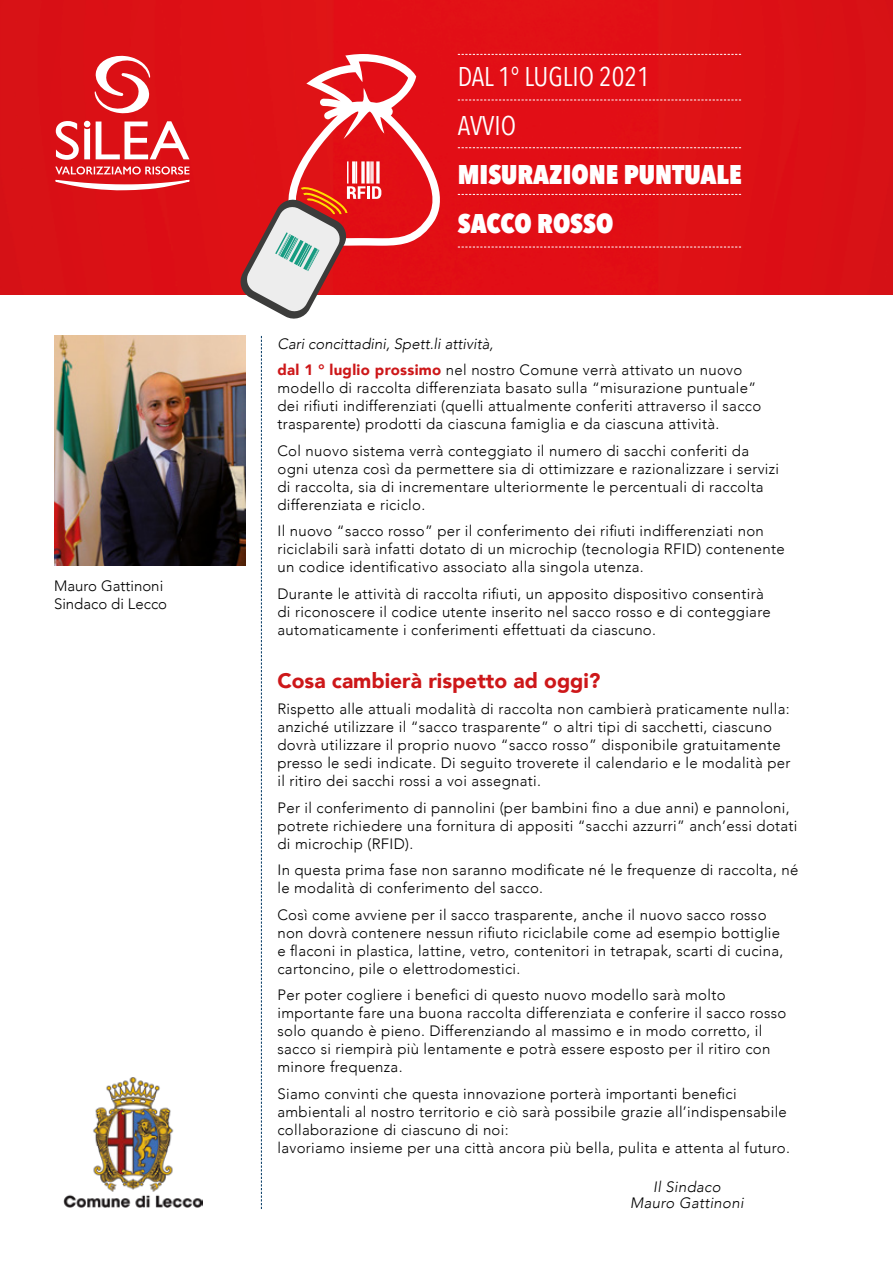
<style>
.page{position:relative;width:893px;height:1263px;background:#fff}
.page>*{position:absolute;margin:0;border:0;box-sizing:border-box;transform-origin:0 0}
.t1{font:800 27px/48.9px "Avenir Next Condensed";color:#fff}
.t2{font:27px/48.9px "Avenir Next Condensed";color:#fff}
.t3{font:900 21px "Avenir";color:#cd1719}
.t4{font:300 15px/18px "Avenir";letter-spacing:.02em;color:#000}
.t5{font:300 15px/18px "Avenir";color:#000}
.t6{font:italic 300 15px/16.5px "Avenir";letter-spacing:.02em;color:#000;text-align:center}
.s1{font-style:italic}
.s2{font-weight:900;color:#cd1719}
</style>
<div class="page">
<div style="left:0;top:0;width:893px;height:294px;background:#de1015"></div>
<img style="left:54px;top:336px;width:191px;height:230px">
<svg style="left:261px;top:336px;width:1px;height:873px"></svg>
<svg style="left:458px;top:100px;width:283px;height:1px"></svg>
<svg style="left:458px;top:54px;width:283px;height:1px"></svg>
<svg style="left:458px;top:147px;width:283px;height:1px"></svg>
<svg style="left:458px;top:194px;width:283px;height:1px"></svg>
<svg style="left:458px;top:247px;width:283px;height:1px"></svg>
<svg style="left:238px;top:54px;width:206px;height:265px"></svg>
<img style="left:64px;top:1077px;width:138px;height:130px">
<svg style="left:95px;top:55px;width:55px;height:60px"></svg>
<svg style="left:96px;top:121px;width:94px;height:38px"></svg>
<svg style="left:56px;top:121px;width:34px;height:39px"></svg>
<svg style="left:55px;top:166px;width:135px;height:25px"></svg>
<p class="t5" style="left:54px;top:577px;width:115px">Mauro Gattinoni<br>Sindaco di Lecco</p>
<h1 class="t2" style="left:458px;top:51px;width:194px">DAL 1° LUGLIO 2021<br>AVVIO</h1>
<h1 class="t1" style="left:458px;top:150px;width:285px">MISURAZIONE PUNTUALE<br>SACCO ROSSO</h1>
<p class="t4" style="left:277px;top:330px;width:466px;line-height:26.5px"><span class="s1">Cari concittadini, Spett.li attività,<br></span><span class="s2">dal 1 ° luglio prossimo</span> nel nostro Comune verrà attivato un nuovo</p>
<p class="t4" style="left:277px;top:379px;width:485px">modello di raccolta differenziata basato sulla “misurazione puntuale” dei rifiuti indifferenziati (quelli attualmente conferiti attraverso il sacco trasparente) prodotti da ciascuna famiglia e da ciascuna attività.</p>
<p class="t4" style="left:277px;top:442px;width:503px">Col nuovo sistema verrà conteggiato il numero di sacchi conferiti da ogni utenza così da permettere sia di ottimizzare e razionalizzare i servizi di raccolta, sia di incrementare ulteriormente le percentuali di raccolta differenziata e riciclo.</p>
<p class="t4" style="left:277px;top:522px;width:509px">Il nuovo “sacco rosso” per il conferimento dei rifiuti indifferenziati non riciclabili sarà infatti dotato di un microchip (tecnologia RFID) contenente un codice identificativo associato alla singola utenza.</p>
<p class="t4" style="left:277px;top:585px;width:495px">Durante le attività di raccolta rifiuti, un apposito dispositivo consentirà di riconoscere il codice utente inserito nel sacco rosso e di conteggiare automaticamente i conferimenti effettuati da ciascuno.</p>
<h2 class="t3" style="left:277px;top:662px;width:325px">Cosa cambierà rispetto ad oggi?</h2>
<p class="t4" style="left:277px;top:700px;width:515px">Rispetto alle attuali modalità di raccolta non cambierà praticamente nulla: anziché utilizzare il “sacco trasparente” o altri tipi di sacchetti, ciascuno dovrà utilizzare il proprio nuovo “sacco rosso” disponibile gratuitamente presso le sedi indicate. Di seguito troverete il calendario e le modalità per il ritiro dei sacchi rossi a voi assegnati.</p>
<p class="t4" style="left:277px;top:799px;width:522px">Per il conferimento di pannolini (per bambini fino a due anni) e pannoloni, potrete richiedere una fornitura di appositi “sacchi azzurri” anch’essi dotati di microchip (RFID).</p>
<p class="t4" style="left:277px;top:861px;width:522px">In questa prima fase non saranno modificate né le frequenze di raccolta, né le modalità di conferimento del sacco.</p>
<p class="t4" style="left:277px;top:906px;width:507px">Così come avviene per il sacco trasparente, anche il nuovo sacco rosso non dovrà contenere nessun rifiuto riciclabile come ad esempio bottiglie e flaconi in plastica, lattine, vetro, contenitori in tetrapak, scarti di cucina, cartoncino, pile o elettrodomestici.</p>
<p class="t4" style="left:277px;top:986px;width:510px">Per poter cogliere i benefici di questo nuovo modello sarà molto importante fare una buona raccolta differenziata e conferire il sacco rosso solo quando è pieno. Differenziando al massimo e in modo corretto, il sacco si riempirà più lentamente e potrà essere esposto per il ritiro con minore frequenza.</p>
<p class="t4" style="left:277px;top:1085px;width:514px">Siamo convinti che questa innovazione porterà importanti benefici ambientali al nostro territorio e ciò sarà possibile grazie all’indispensabile collaborazione di ciascuno di noi:<br>lavoriamo insieme per una città ancora più bella, pulita e attenta al futuro.</p>
<p class="t6" style="left:630px;top:1178px;width:115px">Il Sindaco<br>Mauro Gattinoni</p>
</div>
